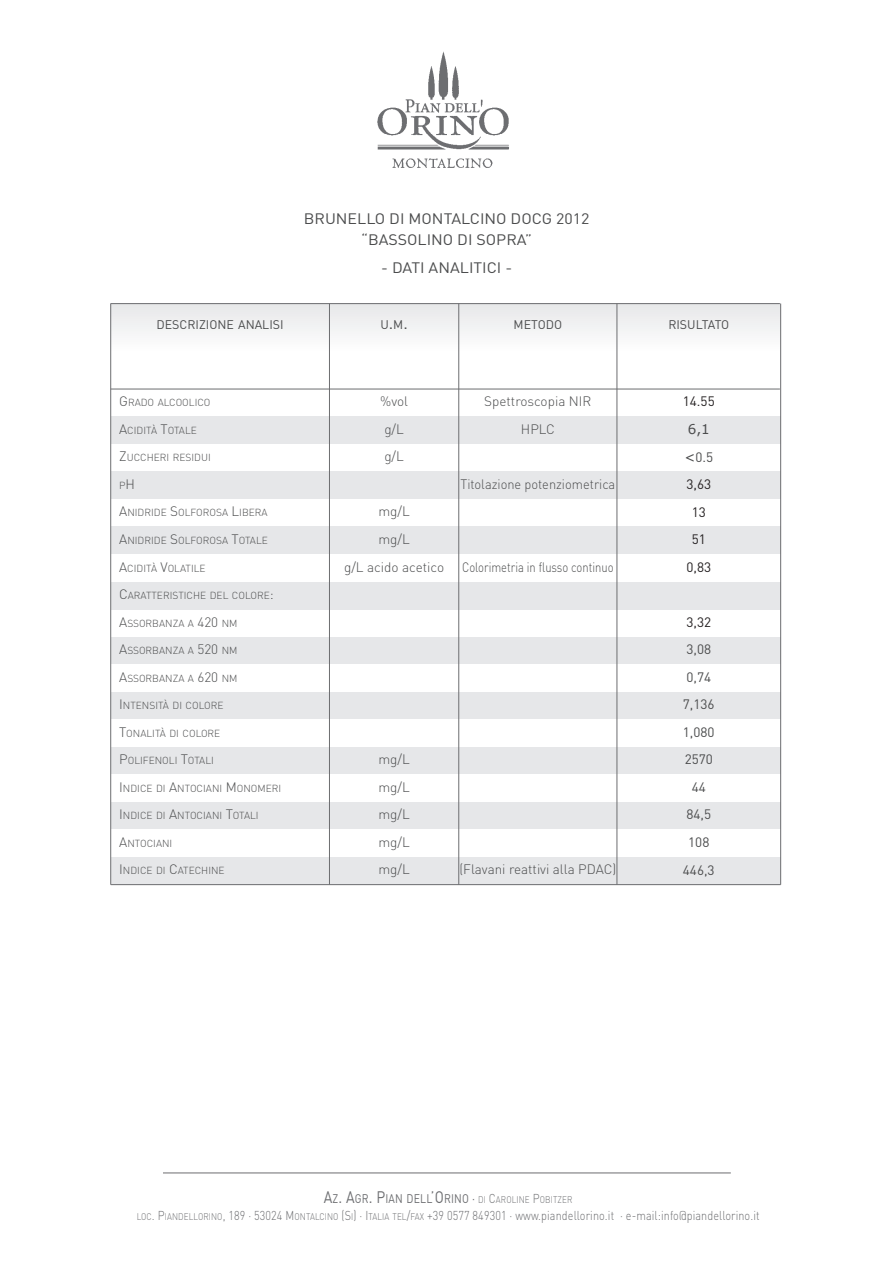
<style>
.page{position:relative;width:895px;height:1264px;background:#fff}
.page>*{position:absolute;margin:0;border:0;box-sizing:border-box;transform-origin:0 0}
.t1{font:15px/21px "DIN";color:#4b4c4d;text-align:center;scale:1.06 1}
.t2{font:300 13.5px "DIN";color:#4b4c4d}
.t3{font:13.5px "DIN";color:#4b4c4d}
.t4{font:300 13.5px "DIN";color:#4b4c4d;scale:.83 1}
.t5{font:300 13.5px "DIN";color:#4b4c4d;scale:.95 1}
.t6{font:13.5px "DIN";color:#231f20}
.t7{font:13.5px "Verdana";color:#4b4c4d}
.t8{font:300 12.75px "DIN";letter-spacing:.01em;color:#6c6d70;scale:.85 1}
.t9{font:12.3px "DIN";color:#4b4c4d}
.t10{font:300 10.2px "DIN";color:#4b4c4d}
.t11{font:300 9.6px "DIN";letter-spacing:.015em;color:#6c6d70;scale:.85 1}
.s1{font-size:16.5px}
.s2{font-size:13.5px}
.s3{font-family:"Verdana"}
.s4{font-weight:400;font-size:16.5px}
.s5{font-weight:400;font-size:12.3px}
.s6{font-weight:400;font-size:12.75px}
.s7{font-size:12.75px}
.s8{font-size:9.6px}
</style>
<div class="page">
<div style="left:111px;top:303px;width:669px;height:48px;background:#f1f2f3"></div>
<div style="left:111px;top:416px;width:218px;height:28px;background:#e6e7e9"></div>
<div style="left:329px;top:416px;width:130px;height:28px;background:#e6e7e9"></div>
<div style="left:459px;top:416px;width:158px;height:28px;background:#e6e7e9"></div>
<div style="left:617px;top:416px;width:163px;height:28px;background:#e6e7e9"></div>
<div style="left:111px;top:471px;width:218px;height:28px;background:#e6e7e9"></div>
<div style="left:329px;top:471px;width:288px;height:28px;background:#e6e7e9"></div>
<div style="left:617px;top:471px;width:163px;height:28px;background:#e6e7e9"></div>
<div style="left:111px;top:526px;width:218px;height:28px;background:#e6e7e9"></div>
<div style="left:329px;top:526px;width:130px;height:28px;background:#e6e7e9"></div>
<div style="left:459px;top:526px;width:321px;height:28px;background:#e6e7e9"></div>
<div style="left:111px;top:581px;width:218px;height:28px;background:#e6e7e9"></div>
<div style="left:329px;top:581px;width:451px;height:28px;background:#e6e7e9"></div>
<div style="left:111px;top:636px;width:218px;height:28px;background:#e6e7e9"></div>
<div style="left:329px;top:636px;width:451px;height:28px;background:#e6e7e9"></div>
<div style="left:111px;top:691px;width:218px;height:28px;background:#e6e7e9"></div>
<div style="left:329px;top:691px;width:451px;height:28px;background:#e6e7e9"></div>
<div style="left:111px;top:746px;width:218px;height:28px;background:#e6e7e9"></div>
<div style="left:329px;top:746px;width:130px;height:28px;background:#e6e7e9"></div>
<div style="left:459px;top:746px;width:321px;height:28px;background:#e6e7e9"></div>
<div style="left:111px;top:801px;width:218px;height:28px;background:#e6e7e9"></div>
<div style="left:329px;top:801px;width:130px;height:28px;background:#e6e7e9"></div>
<div style="left:459px;top:801px;width:321px;height:28px;background:#e6e7e9"></div>
<div style="left:111px;top:856px;width:218px;height:28px;background:#e6e7e9"></div>
<div style="left:329px;top:856px;width:130px;height:28px;background:#e6e7e9"></div>
<div style="left:459px;top:856px;width:158px;height:28px;background:#e6e7e9"></div>
<div style="left:617px;top:856px;width:163px;height:28px;background:#e6e7e9"></div>
<hr style="left:110px;top:303px;width:1px;height:581px;background:#6c6d70">
<hr style="left:329px;top:303px;width:1px;height:581px;background:#6c6d70">
<hr style="left:458px;top:303px;width:1px;height:581px;background:#6c6d70">
<hr style="left:616px;top:303px;width:1px;height:581px;background:#6c6d70">
<hr style="left:780px;top:303px;width:1px;height:581px;background:#6c6d70">
<img style="left:377px;top:51px;width:132px;height:117px">
<hr style="left:111px;top:303px;width:669px;height:1px;background:#6c6d70">
<hr style="left:163px;top:1172px;width:568px;height:1px;background:#6c6d70">
<hr style="left:111px;top:388px;width:669px;height:1px;background:#6c6d70">
<hr style="left:111px;top:884px;width:669px;height:1px;background:#6c6d70">
<h1 class="t1" style="left:304px;top:210px;width:271px">BRUNELLO DI MONTALCINO DOCG 2012 “BASSOLINO DI SOPRA”</h1>
<h1 class="t1" style="left:381px;top:259px;width:125px">- DATI ANALITICI -</h1>
<p class="t9" style="left:156px;top:320px;width:129px">DESCRIZIONE ANALISI</p>
<p class="t9" style="left:380px;top:320px;width:29px">U<span class="s1">.</span>M<span class="s1">.</span></p>
<p class="t9" style="left:513px;top:320px;width:50px">METODO</p>
<p class="t9" style="left:668px;top:320px;width:62px">RISULTATO</p>
<p class="t10" style="left:119px;top:399px;width:93px"><span class="s2">G</span>RADO ALCOOLICO</p>
<h2 class="t2" style="left:380px;top:396px;width:29px">%vol</h2>
<h2 class="t2" style="left:484px;top:396px;width:109px">Spettroscopia NIR</h2>
<h2 class="t6" style="left:683px;top:397px;width:33px">14.55</h2>
<p class="t10" style="left:119px;top:426px;width:79px"><span class="s2">A</span>CIDITÀ <span class="s2">T</span>OTALE</p>
<h2 class="t2" style="left:384px;top:424px;width:21px">g/L</h2>
<h2 class="t2" style="left:521px;top:424px;width:35px">HPLC</h2>
<h2 class="t7" style="left:688px;top:420px;width:24px">6,1</h2>
<p class="t10" style="left:119px;top:454px;width:93px"><span class="s2">Z</span>UCCHERI RESIDUI</p>
<h2 class="t2" style="left:384px;top:451px;width:21px">g/L</h2>
<h2 class="t3" style="left:684px;top:452px;width:30px"><span class="s3">&lt;</span>0.5</h2>
<p class="t10" style="left:119px;top:481px;width:17px">P<span class="s2">H</span></p>
<h2 class="t5" style="left:460px;top:479px;width:164px">Titolazione potenziometrica</h2>
<h2 class="t6" style="left:686px;top:479px;width:26px">3,63</h2>
<p class="t10" style="left:119px;top:509px;width:150px"><span class="s2">A</span>NIDRIDE <span class="s2">S</span>OLFOROSA <span class="s2">L</span>IBERA</p>
<h2 class="t2" style="left:378px;top:506px;width:33px">mg/L</h2>
<h2 class="t6" style="left:692px;top:507px;width:16px">13</h2>
<p class="t10" style="left:119px;top:536px;width:150px"><span class="s2">A</span>NIDRIDE <span class="s2">S</span>OLFOROSA <span class="s2">T</span>OTALE</p>
<h2 class="t2" style="left:378px;top:534px;width:33px">mg/L</h2>
<h2 class="t6" style="left:692px;top:534px;width:16px">51</h2>
<p class="t10" style="left:119px;top:564px;width:88px"><span class="s2">A</span>CIDITÀ <span class="s2">V</span>OLATILE</p>
<h2 class="t2" style="left:344px;top:562px;width:102px">g/L acido acetico</h2>
<h2 class="t4" style="left:462px;top:562px;width:184px">Colorimetria in flusso continuo</h2>
<h2 class="t6" style="left:686px;top:562px;width:26px">0,83</h2>
<p class="t10" style="left:119px;top:591px;width:156px"><span class="s2">C</span>ARATTERISTICHE DEL COLORE<span class="s2">:</span></p>
<p class="t10" style="left:119px;top:619px;width:120px"><span class="s2">A</span>SSORBANZA A <span class="s2">420</span> NM</p>
<h2 class="t6" style="left:686px;top:617px;width:26px">3,32</h2>
<p class="t10" style="left:119px;top:646px;width:120px"><span class="s2">A</span>SSORBANZA A <span class="s2">520</span> NM</p>
<h2 class="t3" style="left:686px;top:644px;width:26px">3,08</h2>
<p class="t10" style="left:119px;top:674px;width:120px"><span class="s2">A</span>SSORBANZA A <span class="s2">620</span> NM</p>
<h2 class="t3" style="left:686px;top:672px;width:26px">0,74</h2>
<p class="t10" style="left:119px;top:701px;width:106px"><span class="s2">I</span>NTENSITÀ DI COLORE</p>
<h2 class="t3" style="left:683px;top:699px;width:33px">7,136</h2>
<p class="t10" style="left:119px;top:729px;width:103px"><span class="s2">T</span>ONALITÀ DI COLORE</p>
<h2 class="t3" style="left:683px;top:727px;width:33px">1,080</h2>
<p class="t10" style="left:119px;top:756px;width:96px"><span class="s2">P</span>OLIFENOLI <span class="s2">T</span>OTALI</p>
<h2 class="t2" style="left:378px;top:754px;width:33px">mg/L</h2>
<h2 class="t3" style="left:684px;top:754px;width:30px">2570</h2>
<p class="t10" style="left:119px;top:784px;width:163px"><span class="s2">I</span>NDICE DI <span class="s2">A</span>NTOCIANI <span class="s2">M</span>ONOMERI</p>
<h2 class="t2" style="left:378px;top:782px;width:33px">mg/L</h2>
<h2 class="t3" style="left:692px;top:782px;width:16px">44</h2>
<p class="t10" style="left:119px;top:812px;width:141px"><span class="s2">I</span>NDICE DI <span class="s2">A</span>NTOCIANI <span class="s2">T</span>OTALI</p>
<h2 class="t2" style="left:378px;top:809px;width:33px">mg/L</h2>
<h2 class="t3" style="left:686px;top:809px;width:26px">84,5</h2>
<p class="t10" style="left:119px;top:839px;width:55px"><span class="s2">A</span>NTOCIANI</p>
<h2 class="t2" style="left:378px;top:837px;width:33px">mg/L</h2>
<h2 class="t3" style="left:688px;top:837px;width:23px">108</h2>
<p class="t10" style="left:119px;top:867px;width:107px"><span class="s2">I</span>NDICE DI <span class="s2">C</span>ATECHINE</p>
<h2 class="t2" style="left:378px;top:864px;width:33px">mg/L</h2>
<h2 class="t2" style="left:459px;top:864px;width:158px">(Flavani reattivi alla PDAC)</h2>
<h2 class="t3" style="left:683px;top:864px;width:33px">446,3</h2>
<p class="t11" style="left:324px;top:1196px;width:294px"><span class="s4">A</span><span class="s5">Z</span><span class="s4">. A</span><span class="s5">GR</span><span class="s4">. P</span><span class="s5">IAN DELL</span><span class="s4">’O</span><span class="s5">RINO</span> <span class="s6">·</span> DI <span class="s7">C</span>AROLINE <span class="s7">P</span>OBITZER</p>
<p class="t8" style="left:137px;top:1210px;width:734px"><span class="s8">LOC</span>. P<span class="s8">IANDELLORINO</span>, 189 · 53024 M<span class="s8">ONTALCINO</span> (S<span class="s8">I</span>) · I<span class="s8">TALIA TEL</span>/<span class="s8">FAX</span> +39 0577 849301 · www.piandellorino.it · e-mail:info@piandellorino.it</p>
</div>
